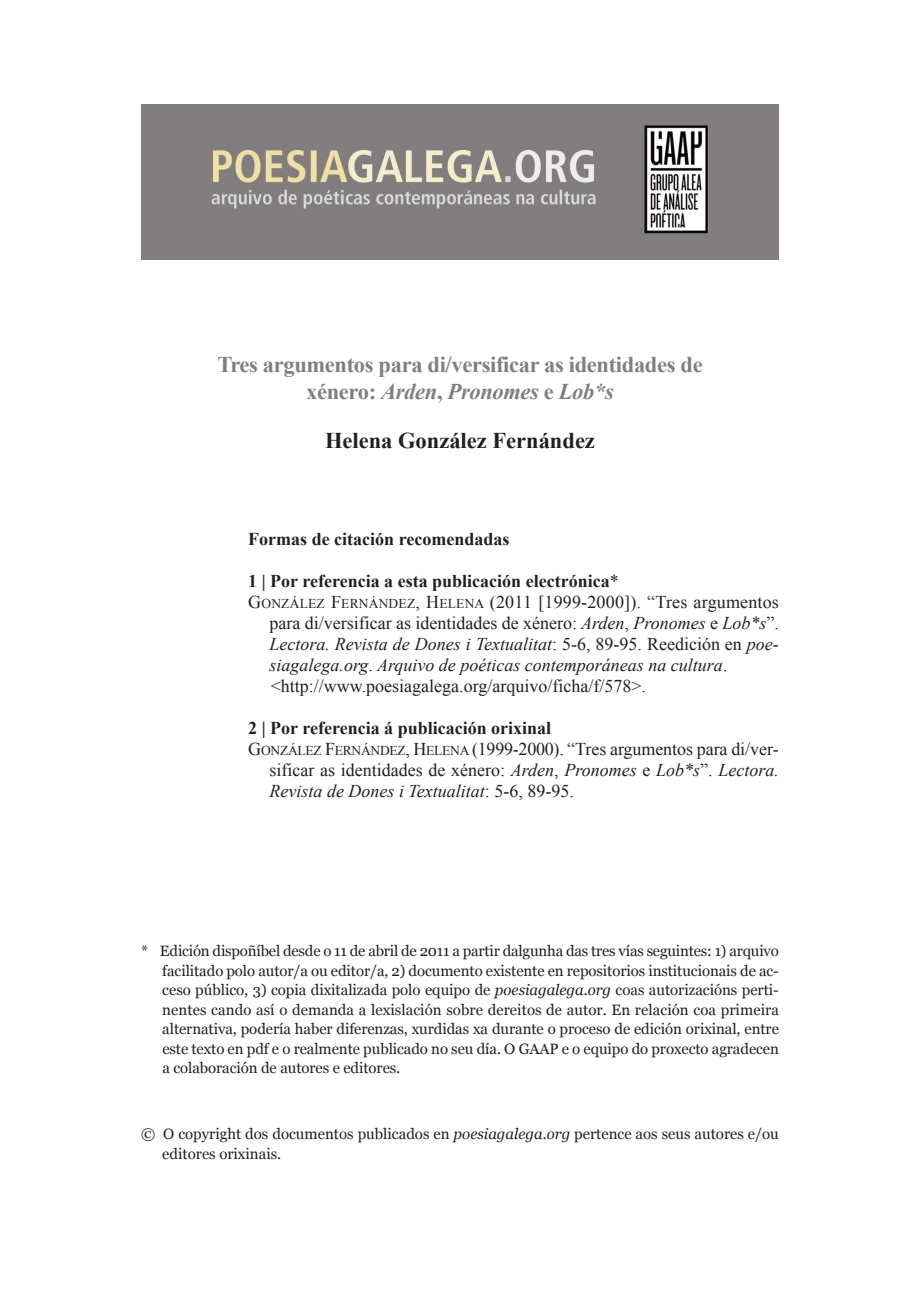
<style>
.page{position:relative;width:920px;height:1290px;background:#fff}
.page>*{position:absolute;margin:0;border:0;box-sizing:border-box;transform-origin:0 0}
.t1{font:700 22.5px/27px "Times New Roman";letter-spacing:-.015em;color:#807f7d;text-align:center}
.t2{font:700 22.5px "Times New Roman";color:#231f20}
.t3{font:18px "Times New Roman";color:#231f20}
.t4{font:italic 18px "Times New Roman";color:#231f20}
.t5{font:700 18px "Times New Roman";color:#231f20}
.t6{font:15px/19.5px "Georgia";color:#231f20}
.s1{font-style:italic}
.s2{font-weight:400}
.s3{font-size:13.5px}
.s4{font-style:normal}
</style>
<div class="page">
<div style="left:141px;top:101px;width:638px;height:163px;background:linear-gradient(to right,#fff,#fff)"></div>
<img style="left:141px;top:105px;width:638px;height:155px">
<h1 class="t1" style="left:217px;top:351px;width:487px">Tres argumentos para di/versificar as identidades de xénero: <span class="s1">Arden</span>, <span class="s1">Pronomes</span> e <span class="s1">Lob*s</span></h1>
<h1 class="t2" style="left:325px;top:427px;width:271px">Helena González Fernández</h1>
<p class="t5" style="left:248px;top:528px;width:263px">Formas de citación recomendadas</p>
<p class="t5" style="left:248px;top:571px;width:372px">1 | Por referencia a esta publicación electrónica<span class="s2">*</span></p>
<p class="t3" style="left:248px;top:592px;width:532px">G<span class="s3">onzález</span> F<span class="s3">ernández</span>, H<span class="s3">elena</span> (2011 [1999-2000]). “Tres argumentos</p>
<p class="t3" style="left:270px;top:613px;width:511px">para di/versificar as identidades de xénero: <span class="s1">Arden</span>, <span class="s1">Pronomes</span> e <span class="s1">Lob*s</span>”.</p>
<p class="t4" style="left:270px;top:634px;width:511px">Lectora. Revista de Dones i Textualitat<span class="s4">: 5-6, 89-95. reedición en</span> poe-</p>
<p class="t4" style="left:270px;top:655px;width:459px">siagalega.org<span class="s4">.</span> Arquivo de poéticas contemporáneas na cultura<span class="s4">.</span></p>
<p class="t3" style="left:271px;top:676px;width:377px">&lt;http://www.poesiagalega.org/arquivo/ficha/f/578&gt;.</p>
<p class="t5" style="left:248px;top:718px;width:304px">2 | Por referencia á publicación orixinal</p>
<p class="t3" style="left:248px;top:739px;width:532px">G<span class="s3">onzález</span> F<span class="s3">ernández</span>, H<span class="s3">elena</span> (1999-2000). “Tres argumentos para di/ver-</p>
<p class="t3" style="left:270px;top:760px;width:511px">sificar as identidades de xénero: <span class="s1">Arden</span>, <span class="s1">Pronomes</span> e <span class="s1">Lob*s</span>”. <span class="s1">Lectora.</span></p>
<p class="t4" style="left:270px;top:781px;width:306px">Revista de Dones i Textualitat<span class="s4">: 5-6, 89-95.</span></p>
<p class="t6" style="left:162px;top:941px;width:618px;text-align:justify;text-indent:-21px">* Edición dispoñíbel desde o 11 de abril de 2011 a partir dalgunha das tres vías seguintes: 1) arquivo facilitado polo autor/a ou editor/a, 2) documento existente en repositorios institucionais de ac&shy;ceso público, 3) copia dixitalizada polo equipo de <span class="s1">poesiagalega.org</span> coas autorizacións perti&shy;nentes cando así o demanda a lexislación sobre dereitos de autor. En relación coa primeira alternativa, podería haber diferenzas, xurdidas xa durante o proceso de edición orixinal, entre este texto en pdf e o realmente publicado no seu día. O GAAP e o equipo do proxecto agradecen a colaboración de autores e editores.</p>
<p class="t6" style="left:162px;top:1124px;width:618px;text-indent:-21px">© O copyright dos documentos publicados en <span class="s1">poesiagalega.org</span> pertence aos seus autores e/ou editores orixinais.</p>
</div>
